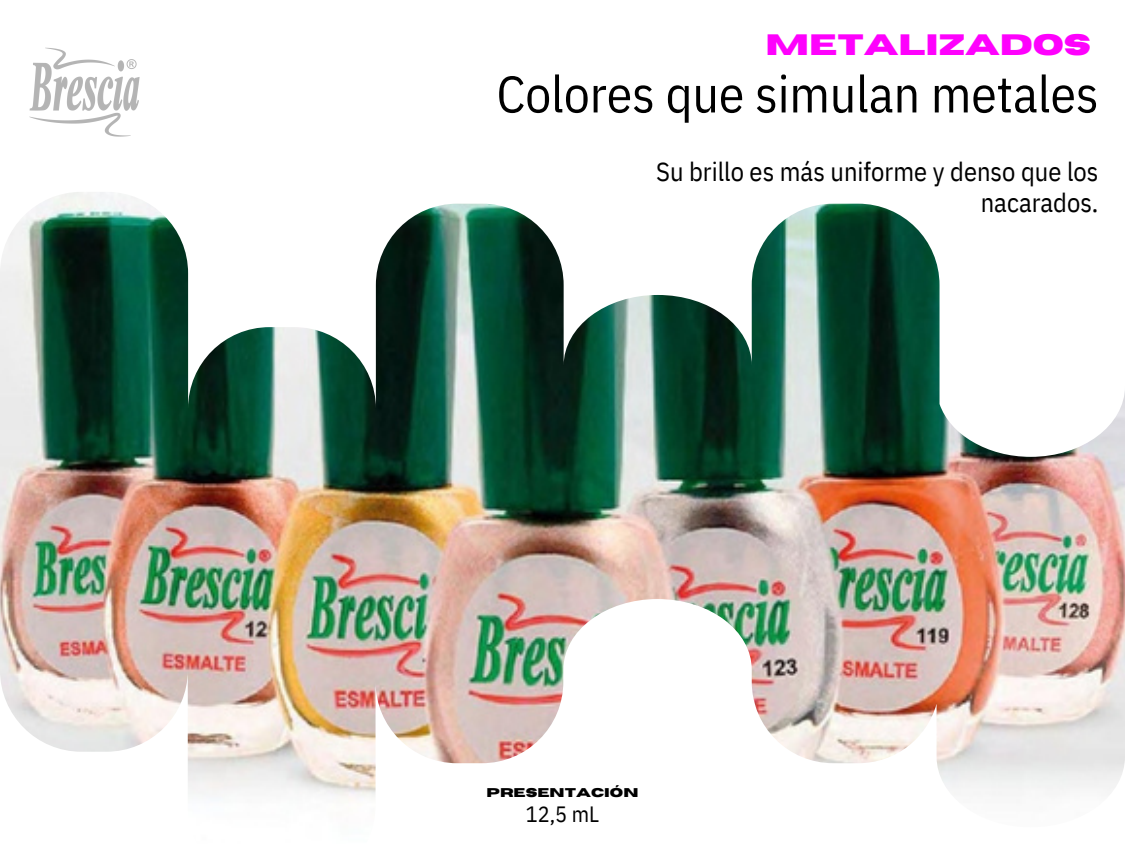
<style>
.page{position:relative;width:1125px;height:844px;background:#fff}
.page>*{position:absolute;margin:0;border:0;box-sizing:border-box;transform-origin:0 0}
.t1{font:51.3px "IBM Plex Sans Cond";color:#000}
.t2{font:700 29.4px "Horizon";color:#fe01fd}
.t3{font:26.4px/30.9px "IBM Plex Sans Cond";color:#000;text-align:right}
.t4{font:22.2px "IBM Plex Sans Cond";color:#000}
.t5{font:700 12.6px "Horizon";color:#000}
</style>
<div class="page">
<img style="left:29px;top:47px;width:111px;height:90px">
<img style="left:0;top:192px;width:1125px;height:609px">
<p class="t2" style="left:765px;top:31px;width:327px">METALIZADOS</p>
<h1 class="t1" style="left:497px;top:60px;width:604px">Colores que simulan metales</h1>
<p class="t3" style="left:656px;top:155px;width:444px">Su brillo es más uniforme y denso que los nacarados.</p>
<p class="t5" style="left:487px;top:786px;width:153px">PRESENTACIÓN</p>
<p class="t4" style="left:526px;top:799px;width:75px">12,5 mL</p>
</div>
